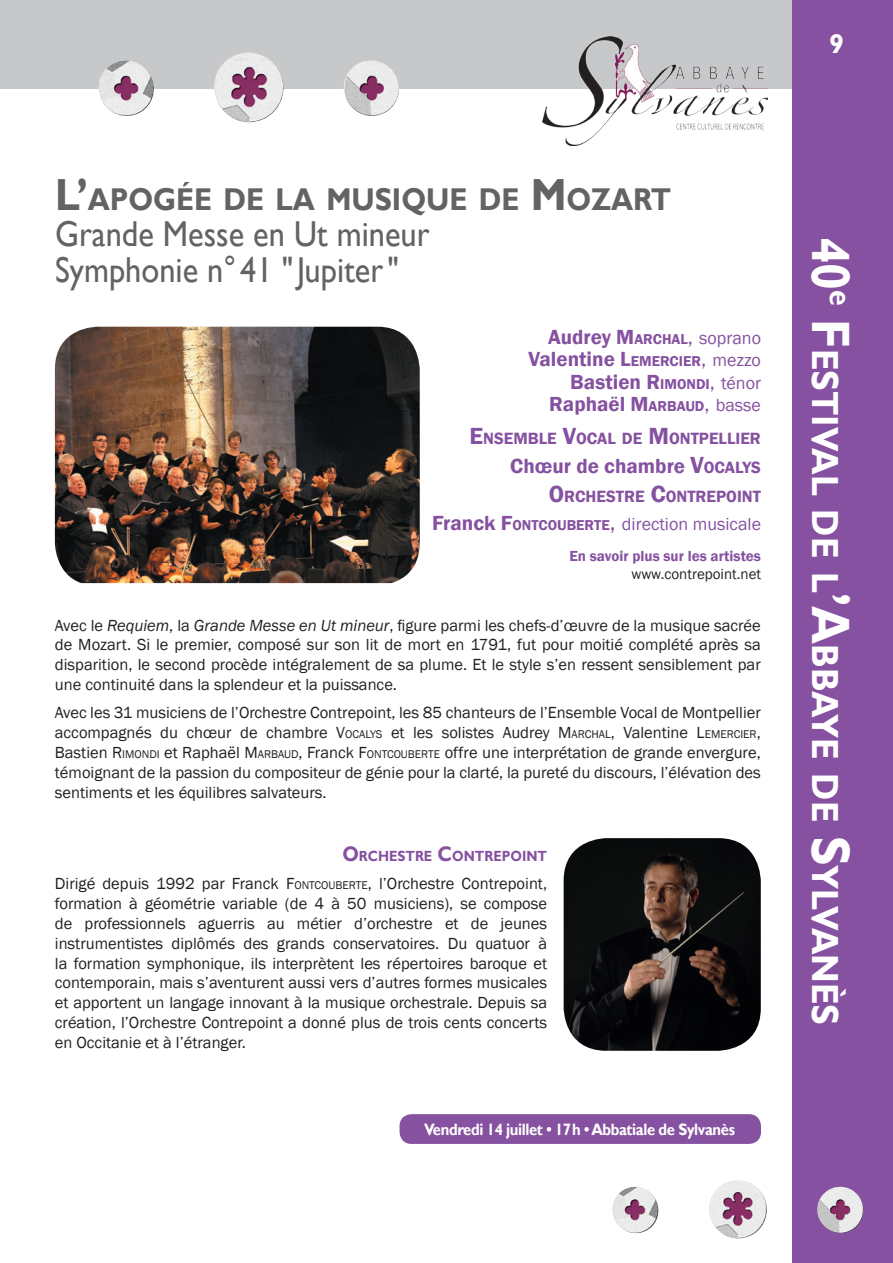
<style>
.page{position:relative;width:893px;height:1263px;background:#fff}
.page>*{position:absolute;margin:0;border:0;box-sizing:border-box;transform-origin:0 0}
.t1{font:700 37.8px "Gill Sans";color:#fff;scale:.9 1}
.t2{font:36px/36px "Gill Sans";color:#636366;scale:.9 1}
.t3{font:700 31.5px "Gill Sans";color:#636366;scale:.9 1}
.t4{font:700 27px "Gill Sans";color:#fff}
.t5{font:600 21px/22.5px "Franklin Gothic";color:#8551a0;text-align:right}
.t6{font:18px "Franklin Gothic";color:#8551a0}
.t7{font:600 16.8px "Franklin Gothic";color:#8551a0}
.t8{font:16.5px/19.8px "Franklin Gothic";color:#231f20;text-align:justify}
.t9{font:700 16.5px "Gill Sans";letter-spacing:-.025em;color:#fff;scale:.9 1}
.t10{font:600 15px "Franklin Gothic";color:#8551a0}
.t11{font:15px "Franklin Gothic";color:#231f20}
.t12{font:700 14.7px "Gill Sans";color:#8551a0;scale:.9 1}
.t13{font:600 14.7px "Franklin Gothic";color:#8551a0}
.s1{font-size:45px}
.s2{font-weight:600;font-size:21px}
.s3{font-weight:600;font-size:14.7px}
.s4{font-size:21px}
.s5{font-style:inherit}
.s6{font-size:14.7px}
.s7{font-weight:400;font-size:21px}
.s8{font-weight:400;font-size:18px}
.s9{font-weight:400}
.s10{font-size:24px}
.s11{font-size:16.8px}
.s12{font-style:italic}
.s13{font-size:11.55px}
.s14{font-size:54px}
</style>
<div class="page">
<div style="left:0;top:0;width:893px;height:89px;background:#c7c8ca"></div>
<div style="left:792px;top:0;width:101px;height:1263px;background:#8551a0"></div>
<img style="left:542px;top:36px;width:225px;height:109px">
<img style="left:214px;top:53px;width:68px;height:70px">
<img style="left:709px;top:1180px;width:56px;height:59px">
<img style="left:55px;top:327px;width:365px;height:256px">
<div style="left:401px;top:1116px;width:358px;height:26px;background:#8551a0;border-radius:10px"></div>
<div style="left:400px;top:1114px;width:361px;height:30px;border:3px solid #8551a0;border-radius:10px"></div>
<img style="left:564px;top:838px;width:197px;height:213px">
<h3 class="t3" style="left:55px;top:180px;width:686px"><span class="s1">L’</span>APOGÉE DE LA MUSIQUE DE <span class="s1">M</span> OZART</h3>
<h2 class="t2" style="left:55px;top:216px;width:418px">Grande Messe en Ut mineur<br>Symphonie n°41 "Jupiter"</h2>
<p class="t6" style="left:548px;top:326px;width:214px"><span class="s2">Audrey</span> <span class="s2">M</span><span class="s3">ARCHAL</span><span class="s4">,</span> soprano</p>
<p class="t5" style="left:528px;top:348px;width:113px">Valentine <span class="s5">L</span><span class="s6">EME</span></p>
<p class="t13" style="left:660px;top:352px;width:102px">RCIER<span class="s7">,</span> <span class="s8">mezzo</span></p>
<p class="t5" style="left:549px;top:370px;width:213px">Bastien <span class="s5">R</span> <span class="s6">IMONDI</span><span class="s9">,</span> <span class="s8">ténor<br></span>Raphaël <span class="s5">M</span><span class="s6">ARBAUD</span><span class="s9">,</span> <span class="s8">basse</span></p>
<p class="t7" style="left:469px;top:428px;width:293px"><span class="s10">E</span>NSEM BLE <span class="s10">V</span>OCAL DE <span class="s10">M</span>ONTPELLIER</p>
<p class="t5" style="left:510px;top:455px;width:252px">Chœur de chambre <span class="s10">V</span><span class="s11">OCALYS</span></p>
<p class="t7" style="left:549px;top:486px;width:214px"><span class="s10">O</span>RCHESTRE <span class="s10">C</span>ONTREPOINT</p>
<p class="t6" style="left:432px;top:513px;width:330px"><span class="s2">Franck</span> <span class="s2">F</span><span class="s3">ONTCOUBERTE</span><span class="s10">,</span> direction musicale</p>
<p class="t10" style="left:569px;top:547px;width:193px">En savoir plus sur les artistes</p>
<p class="t11" style="left:631px;top:565px;width:131px">www.contrepoint.net</p>
<p class="t8" style="left:55px;top:615px;width:707px">Avec le <span class="s12">Requiem</span>, la <span class="s12">Grande Messe en Ut mineur</span>, figure parmi les chefs-d’œuvre de la musique sacrée de Mozart. Si le premier, composé sur son lit de mort en 1791, fut pour moitié complété après sa disparition, le second procède intégralement de sa plume. Et le style s’en ressent sensiblement par une continuité dans la splendeur et la puissance.</p>
<p class="t8" style="left:55px;top:703px;width:707px">Avec les 31 musiciens de l’Orchestre Contrepoint, les 85 chanteurs de l’Ensemble Vocal de Montpellier accompagnés du chœur de chambre <span class="s5">V</span><span class="s13">OCALYS</span> et les solistes Audrey <span class="s5">M</span><span class="s13">ARCHAL</span>, Valentine <span class="s5">L</span><span class="s13">EM ERCIER</span>, Bastien <span class="s5">R</span> <span class="s13">IMONDI</span> et Raphaël <span class="s5">M</span><span class="s13">ARBAUD</span>, Franck <span class="s5">F</span><span class="s13">ONTCOUBERTE</span> offre une interprétation de grande envergure, témoignant de la passion du compositeur de génie pour la clarté, la pureté du discours, l’élévation des sentiments et les équilibres salvateurs.</p>
<p class="t12" style="left:342px;top:847px;width:229px"><span class="s4">O</span>RCHESTRE <span class="s4">C</span>ONTREPOINT</p>
<p class="t8" style="left:55px;top:874px;width:494px">Dirigé depuis 1992 par Franck <span class="s5">F</span><span class="s13">ONTCOUBERTE</span>, l’Orchestre Contrepoint, formation à géométrie variable (de 4 à 50 musiciens), se compose de professionnels aguerris au métier d’orchestre et de jeunes instrumentistes diplômés des grands conservatoires. Du quatuor à la formation symphonique, ils interprètent les répertoires baroque et contemporain, mais s’aventurent aussi vers d’autres formes musicales et apportent un langage innovant à la musique orchestrale. Depuis sa création, l’Orchestre Contrepoint a donné plus de trois cents concerts en Occitanie et à l’étranger.</p>
<p class="t9" style="left:424px;top:1119px;width:347px">Vendredi 14 juillet • 17h • Abbatiale de Sylvanès</p>
<h3 class="t4" style="left:829px;top:27px;width:16px">9</h3>
<h1 class="t1" style="left:848px;top:236px;width:877px;rotate:90deg"><span class="s14">40</span><sup>e</sup> <span class="s14">F</span>ESTIVAL DE L<span class="s14">’A</span>BBAYE DE <span class="s14">S</span>YLVANÈS</h1>
</div>
